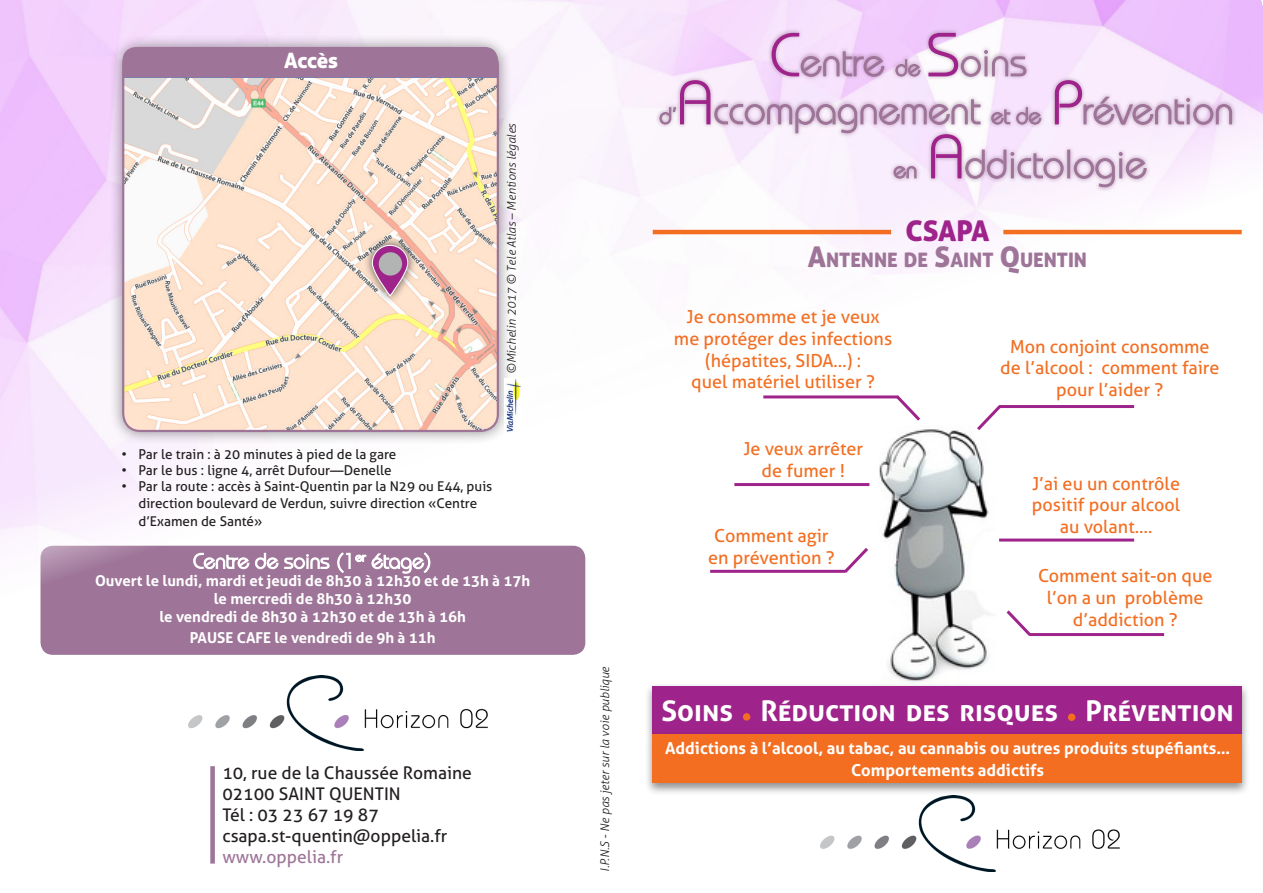
<style>
.page{position:relative;width:1263px;height:893px;background:#fff}
.page>*{position:absolute;margin:0;border:0;box-sizing:border-box;transform-origin:0 0}
.Enumération_niveau1{font:700 28.5px "Aller";color:#fff}
.t1{font:28.5px "Aller Display";letter-spacing:-.01em;color:#9e238a}
.t2{font:21.15px "Aller Display";letter-spacing:-.01em;color:#fff}
.t3{font:19.95px "Aller Display";color:#9e7598}
.Enumération_niveau1-2{font:18px/21.6px "Aller";color:#f36e21;text-align:center}
.t4{font:17.4px "Aller";color:#231f20}
.t5{font:17.4px "Aller";color:#9e7598}
.Enumération_niveau1-3{font:700 16.5px/21.6px "Aller";color:#fff;text-align:center}
.t6{font:700 15px "Aller";color:#fff}
.t7{font:13.5px/16.2px "Aller";color:#231f20;text-align:center}
.t8{font:italic 300 12px "Aller";color:#231f20}
.s1{font-size:28.5px}
</style>
<div class="page">
<img style="left:888px;top:598px;width:104px;height:84px">
<div style="left:40px;top:546px;width:545px;height:109px;background:#9e7598;border-radius:12px"></div>
<img style="left:0;top:0;width:1263px;height:598px">
<div style="left:655px;top:28px;width:581px;height:164px;background:#9e7598;opacity:.75"></div>
<svg style="left:659px;top:32px;width:574px;height:156px"></svg>
<div style="left:109px;top:34px;width:403px;height:411px;background:#231f20;opacity:.49"></div>
<img style="left:123px;top:78px;width:375px;height:353px">
<div style="left:122px;top:47px;width:377px;height:385px;border:2px solid #9e7598;border-radius:17px"></div>
<div style="left:123px;top:47px;width:375px;height:31px;background:#9e7598"></div>
<div style="left:363px;top:236px;width:54px;height:68px;background:#231f20;opacity:.75"></div>
<svg style="left:372px;top:245px;width:36px;height:51px"></svg>
<div style="left:372px;top:245px;width:36px;height:51px;border:1px solid #fff;border-radius:18px"></div>
<div style="left:379px;top:252px;width:23px;height:24px;background:#b2b3b3;border-radius:50%"></div>
<div style="left:210px;top:766px;width:5px;height:98px;background:#9e7598"></div>
<svg style="left:192px;top:552px;width:138px;height:18px"></svg>
<svg style="left:336px;top:551px;width:95px;height:23px"></svg>
<hr style="left:653px;top:230px;width:238px;height:4px;background:#f36e21">
<hr style="left:1003px;top:230px;width:239px;height:4px;background:#f36e21">
<div style="left:644px;top:682px;width:606px;height:65px;background:#231f20;opacity:.5"></div>
<div style="left:644px;top:731px;width:606px;height:64px;background:#231f20;opacity:.5"></div>
<svg style="left:653px;top:686px;width:589px;height:97px;background:#c84854"></svg>
<div style="left:743px;top:713px;width:7px;height:8px;background:#f36e21;border-radius:50%"></div>
<div style="left:1068px;top:713px;width:7px;height:8px;background:#f36e21;border-radius:50%"></div>
<hr style="left:999px;top:405px;width:135px;height:3px;background:#9e238a">
<hr style="left:999px;top:539px;width:135px;height:3px;background:#9e238a">
<hr style="left:763px;top:395px;width:135px;height:3px;background:#9e238a">
<svg style="left:893px;top:392px;width:30px;height:32px"></svg>
<svg style="left:974px;top:402px;width:30px;height:31px"></svg>
<hr style="left:734px;top:483px;width:135px;height:3px;background:#9e238a">
<hr style="left:710px;top:570px;width:135px;height:3px;background:#9e238a">
<svg style="left:841px;top:545px;width:30px;height:31px"></svg>
<svg style="left:1006px;top:610px;width:28px;height:27px"></svg>
<hr style="left:1029px;top:633px;width:135px;height:3px;background:#9e238a">
<img style="left:504px;top:379px;width:18px;height:53px">
<img style="left:821px;top:796px;width:299px;height:75px">
<img style="left:189px;top:675px;width:299px;height:75px">
<p class="t2" style="left:284px;top:47px;width:55px">Accès</p>
<p class="t8" style="left:504px;top:374px;width:252px;rotate:-90deg">©Michelin 2017 © Tele Atlas – Mentions légales</p>
<p class="t7" style="left:122px;top:446px;width:276px">• Par le train : à 20 minutes à pied de la gare</p>
<p class="t7" style="left:122px;top:462px;width:272px">• Par le bus : ligne 4, arrêt Dufour—Denelle</p>
<p class="t7" style="left:122px;top:478px;width:372px">• Par la route : accès à Saint-Quentin par la N29 ou E44, puis direction boulevard de Verdun, suivre direction « Centre</p>
<p class="t7" style="left:139px;top:513px;width:125px">d’Examen de Santé »</p>
<p class="t6" style="left:95px;top:572px;width:437px">Ouvert le lundi, mardi et jeudi de 8h30 à 12h30 et de 13h à 17h</p>
<p class="t6" style="left:214px;top:590px;width:199px">le mercredi de 8h30 à 12h30</p>
<p class="t6" style="left:159px;top:608px;width:308px">le vendredi de 8h30 à 12h30 et de 13h à 16h</p>
<p class="t6" style="left:190px;top:629px;width:247px">PAUSE CAFE le vendredi de 9h à 11h</p>
<p class="t4" style="left:222px;top:762px;width:251px">10, rue de la Chaussée Romaine</p>
<p class="t4" style="left:222px;top:783px;width:180px">02100 SAINT QUENTIN</p>
<p class="t4" style="left:222px;top:804px;width:158px">Tél : 03 23 67 19 87</p>
<p class="t4" style="left:222px;top:825px;width:227px">csapa.st-quentin@oppelia.fr</p>
<p class="t5" style="left:222px;top:846px;width:122px">www.oppelia.fr</p>
<p class="t8" style="left:598px;top:872px;width:207px;rotate:-90deg">I.P.N.S - Ne pas jeter sur la voie publique</p>
<p class="t1" style="left:905px;top:213px;width:86px">CSAPA</p>
<p class="t3" style="left:808px;top:247px;width:281px"><span class="s1">A</span>NTENNE DE <span class="s1">S</span>AINT <span class="s1">Q</span>UENTIN</p>
<p class="Enumération_niveau1-2" style="left:674px;top:306px;width:220px">Je consomme et je veux me protéger des infections (hépatites, SIDA…) :</p>
<p class="Enumération_niveau1-2" style="left:691px;top:371px;width:185px">quel matériel utiliser ?</p>
<p class="Enumération_niveau1-2" style="left:743px;top:438px;width:121px">Je veux arrêter</p>
<p class="Enumération_niveau1-2" style="left:762px;top:460px;width:85px">de fumer !</p>
<p class="Enumération_niveau1-2" style="left:714px;top:525px;width:116px">Comment agir</p>
<p class="Enumération_niveau1-2" style="left:708px;top:546px;width:128px">en prévention ?</p>
<p class="Enumération_niveau1-2" style="left:1000px;top:335px;width:221px">Mon conjoint consomme de l’alcool : comment faire pour l’aider ?</p>
<p class="Enumération_niveau1-2" style="left:1032px;top:473px;width:150px;text-align:left">J’ai eu un contrôle positif pour alcool</p>
<p class="Enumération_niveau1-2" style="left:1060px;top:516px;width:94px">au volant….</p>
<p class="Enumération_niveau1-2" style="left:1038px;top:565px;width:176px">Comment sait-on que l’on a un problème d’addiction ?</p>
<p class="Enumération_niveau1" style="left:662px;top:693px;width:574px">Soins Réduction des risques Prévention</p>
<p class="Enumération_niveau1-3" style="left:665px;top:737px;width:566px">Addictions à l’alcool, au tabac, au cannabis ou autres produits stupéfiants…<br>Comportements addictifs</p>
</div>
